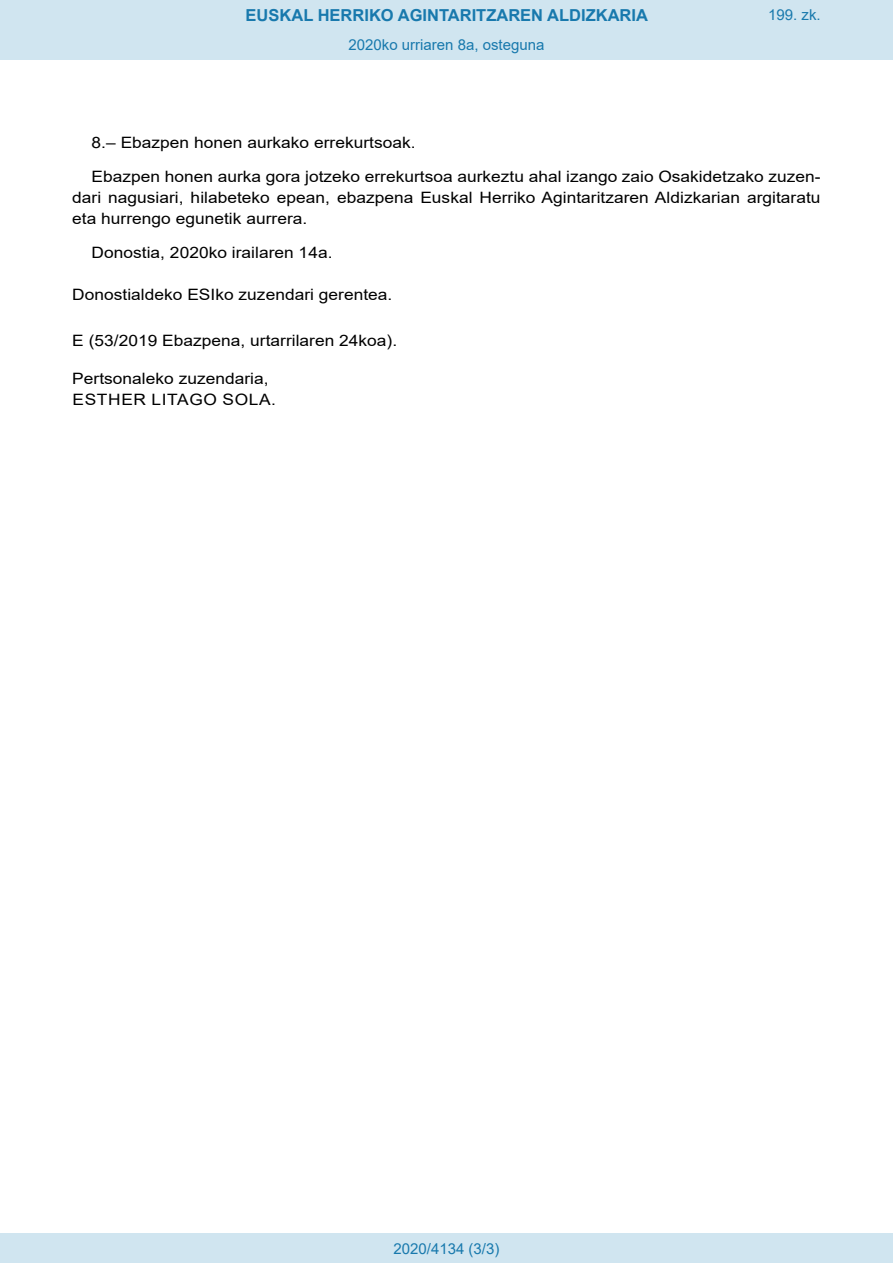
<style>
.page{position:relative;width:893px;height:1263px;background:#fff}
.page>*{position:absolute;margin:0;border:0;box-sizing:border-box;transform-origin:0 0}
.t1{font:700 16.5px "Arial";color:#1879ad}
.BOPVDetalle{font:15.6px/21px "Arial";color:#000;text-align:justify;scale:1.11 1}
.BOPVDisposicionTitul{font:15.6px "Arial";color:#000;scale:1.11 1}
.BOPVFirmaLugFec{font:15.6px "Arial";color:#000;scale:1.11 1}
.BOPVFirmaPuesto{font:15.6px "Arial";color:#000;scale:1.11 1}
.BOPVFirmaNombre{font:15.6px "Arial";letter-spacing:.035em;color:#000;scale:1.11 1}
.Paginacion_Centro{font:15px "Arial";color:#1879ad}
</style>
<div class="page">
<div style="left:0;top:0;width:893px;height:60px;background:#d0e5f0"></div>
<div style="left:0;top:1233px;width:893px;height:30px;background:#d0e5f0"></div>
<p class="t1" style="left:246px;top:3px;width:404px">EUSKAL HERRIKO AGINTARITZAREN ALDIZKARIA</p>
<p class="Paginacion_Centro" style="left:348px;top:35px;width:197px">2020ko urriaren 8a, osteguna</p>
<p class="Paginacion_Centro" style="left:768px;top:5px;width:54px">199. zk.</p>
<p class="BOPVDetalle" style="left:92px;top:132px;width:293px">8.– Ebazpen honen aurkako errekurtsoak.</p>
<p class="BOPVDetalle" style="left:72px;top:166px;width:676px;text-indent:19px">Ebazpen honen aurka gora jotzeko errekurtsoa aurkeztu ahal izango zaio Osakidetzako zuzen&shy;dari nagusiari, hilabeteko epean, ebazpena Euskal Herriko Agintaritzaren Aldizkarian argitaratu eta hurrengo egunetik aurrera.</p>
<p class="BOPVFirmaLugFec" style="left:92px;top:241px;width:218px">Donostia, 2020ko irailaren 14a.</p>
<p class="BOPVDisposicionTitul" style="left:72px;top:284px;width:290px">Donostialdeko ESIko zuzendari gerentea.</p>
<p class="BOPVDisposicionTitul" style="left:72px;top:330px;width:294px">E (53/2019 Ebazpena, urtarrilaren 24koa).</p>
<p class="BOPVFirmaPuesto" style="left:72px;top:368px;width:178px">Pertsonaleko zuzendaria,</p>
<p class="BOPVFirmaNombre" style="left:73px;top:389px;width:185px">ESTHER LITAGO SOLA.</p>
<p class="Paginacion_Centro" style="left:393px;top:1238px;width:107px">2020/4134 (3/3)</p>
</div>
